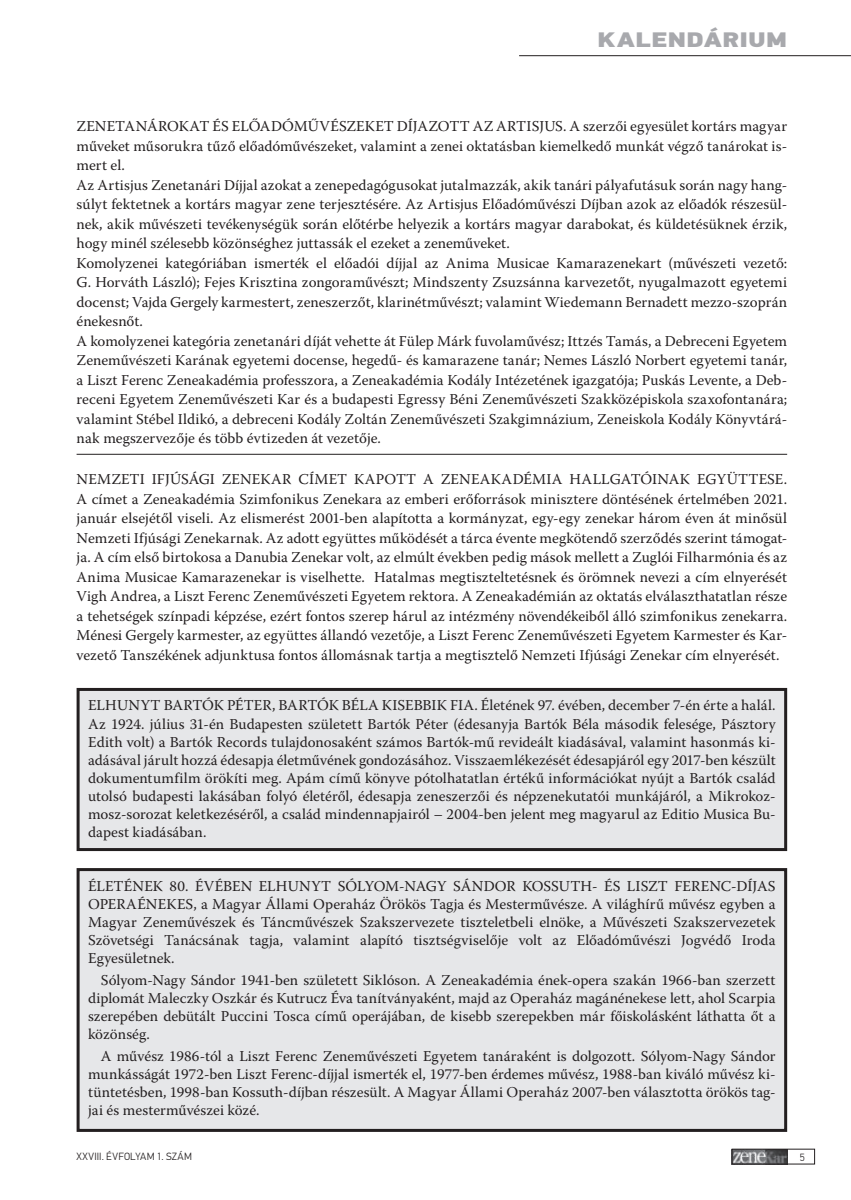
<style>
.page{position:relative;width:851px;height:1200px;background:#fff}
.page>*{position:absolute;margin:0;border:0;box-sizing:border-box;transform-origin:0 0}
.t1{font:900 21px "Din Text Pro";letter-spacing:.01em;color:#a8a9ad;scale:1.2 1}
.t2{font:15px/19.5px "Warnock Pro";letter-spacing:.005em;color:#231f20;text-align:justify}
.t3{font:300 10.5px "Din Text Pro";letter-spacing:.055em;color:#231f20}
</style>
<div class="page">
<hr style="left:519px;top:55px;width:331px;height:1px;background:#231f20">
<img style="left:733px;top:1150px;width:54px;height:11px">
<div style="left:731px;top:1148px;width:83px;height:15px;border:1px solid #231f20"></div>
<hr style="left:77px;top:454px;width:710px;height:1px;background:#231f20">
<div style="left:78px;top:689px;width:707px;height:160px;background:#e6e7e9"></div>
<div style="left:77px;top:687px;width:710px;height:163px;border:3px solid #231f20"></div>
<div style="left:78px;top:869px;width:707px;height:261px;background:#e6e7e9"></div>
<div style="left:77px;top:867px;width:710px;height:264px;border:3px solid #231f20"></div>
<h1 class="t1" style="left:597px;top:26px;width:159px">KALENDÁRIUM</h1>
<p class="t2" style="left:77px;top:116px;width:712px;text-align:left">ZENETANÁROKAT ÉS ELŐADÓMŰVÉSZEKET DÍJAZOTT AZ ARTISJUS. A szerzői egyesület kortárs magyar műveket műsorukra tűző előadóművészeket, valamint a zenei oktatásban kiemelkedő munkát végző tanárokat is&shy;mert el.<br>Az Artisjus Zenetanári Díjjal azokat a zenepedagógusokat jutalmazzák, akik tanári pályafutásuk során nagy hang&shy;súlyt fektetnek a kortárs magyar zene terjesztésére. Az Artisjus Előadóművészi Díjban azok az előadók részesül&shy;nek, akik művészeti tevékenységük során előtérbe helyezik a kortárs magyar darabokat, és küldetésüknek érzik, hogy minél szélesebb közönséghez juttassák el ezeket a zeneműveket.<br>Komolyzenei kategóriában ismerték el előadói díjjal az Anima Musicae Kamarazenekart (művészeti vezető:<br>G. Horváth László); Fejes Krisztina zongoraművészt; Mindszenty Zsuzsánna karvezetőt, nyugalmazott egyetemi docenst; Vajda Gergely karmestert, zeneszerzőt, klarinétművészt; valamint Wiedemann Bernadett mezzo-szoprán énekesnőt.<br>A komolyzenei kategória zenetanári díját vehette át Fülep Márk fuvolaművész; Ittzés Tamás, a Debreceni Egyetem Zeneművészeti Karának egyetemi docense, hegedű- és kamarazene tanár; Nemes László Norbert egyetemi tanár, a Liszt Ferenc Zeneakadémia professzora, a Zeneakadémia Kodály Intézetének igazgatója; Puskás Levente, a Deb&shy;receni Egyetem Zeneművészeti Kar és a budapesti Egressy Béni Zeneművészeti Szakközépiskola szaxofontanára; valamint Stébel Ildikó, a debreceni Kodály Zoltán Zeneművészeti Szakgimnázium, Zeneiskola Kodály Könyvtárá&shy;nak megszervezője és több évtizeden át vezetője.</p>
<p class="t2" style="left:77px;top:469px;width:712px">NEMZETI IFJÚSÁGI ZENEKAR CÍMET KAPOTT A ZENEAKADÉMIA HALLGATÓINAK EGYÜTTESE.<br>A címet a Zeneakadémia Szimfonikus Zenekara az emberi erőforrások minisztere döntésének értelmében 2021. január elsejétől viseli. Az elismerést 2001-ben alapította a kormányzat, egy-egy zenekar három éven át minősül Nemzeti Ifjúsági Zenekarnak. Az adott együttes működését a tárca évente megkötendő szerződés szerint támogat&shy;ja. A cím első birtokosa a Danubia Zenekar volt, az elmúlt években pedig mások mellett a Zuglói Filharmónia és az Anima Musicae Kamarazenekar is viselhette. Hatalmas megtiszteltetésnek és örömnek nevezi a cím elnyerését Vigh Andrea, a Liszt Ferenc Zeneművészeti Egyetem rektora. A Zeneakadémián az oktatás elválaszthatatlan része a tehetségek színpadi képzése, ezért fontos szerep hárul az intézmény növendékeiből álló szimfonikus zenekarra.<br>Ménesi Gergely karmester, az együttes állandó vezetője, a Liszt Ferenc Zeneművészeti Egyetem Karmester és Kar&shy;vezető Tanszékének adjunktusa fontos állomásnak tartja a megtisztelő Nemzeti Ifjúsági Zenekar cím elnyerését.</p>
<p class="t2" style="left:88px;top:696px;width:689px;line-height:18px">ELHUNYT BARTÓK PÉTER, BARTÓK BÉLA KISEBBIK FIA. Életének 97. évében, december 7-én érte a halál.<br>Az 1924. július 31-én Budapesten született Bartók Péter (édesanyja Bartók Béla második felesége, Pásztory Edith volt) a Bartók Records tulajdonosaként számos Bartók-mű revideált kiadásával, valamint hasonmás ki&shy;adásával járult hozzá édesapja életművének gondozásához. Visszaemlékezését édesapjáról egy 2017-ben készült dokumentumfilm örökíti meg. Apám című könyve pótolhatatlan értékű információkat nyújt a Bartók család utolsó budapesti lakásában folyó életéről, édesapja zeneszerzői és népzenekutatói munkájáról, a Mikrokoz&shy;mosz-sorozat keletkezéséről, a család mindennapjairól – 2004-ben jelent meg magyarul az Editio Musica Bu&shy;dapest kiadásában.</p>
<p class="t2" style="left:88px;top:876px;width:689px;line-height:18px">ÉLETÉNEK 80. ÉVÉBEN ELHUNYT SÓLYOM-NAGY SÁNDOR KOSSUTH- ÉS LISZT FERENC-DÍJAS OPERAÉNEKES, a Magyar Állami Operaház Örökös Tagja és Mesterművésze. A világhírű művész egyben a Magyar Zeneművészek és Táncművészek Szakszervezete tiszteletbeli elnöke, a Művészeti Szakszervezetek Szövetségi Tanácsának tagja, valamint alapító tisztségviselője volt az Előadóművészi Jogvédő Iroda Egyesületnek.</p>
<p class="t2" style="left:88px;top:970px;width:689px;line-height:18px;text-indent:13px">Sólyom-Nagy Sándor 1941-ben született Siklóson. A Zeneakadémia ének-opera szakán 1966-ban szerzett diplomát Maleczky Oszkár és Kutrucz Éva tanítványaként, majd az Operaház magánénekese lett, ahol Scarpia szerepében debütált Puccini Tosca című operájában, de kisebb szerepekben már főiskolásként láthatta őt a közönség.</p>
<p class="t2" style="left:88px;top:1046px;width:689px;line-height:18px;text-indent:13px">A művész 1986-tól a Liszt Ferenc Zeneművészeti Egyetem tanáraként is dolgozott. Sólyom-Nagy Sándor munkásságát 1972-ben Liszt Ferenc-díjjal ismerték el, 1977-ben érdemes művész, 1988-ban kiváló művész ki&shy;tüntetésben, 1998-ban Kossuth-díjban részesült. A Magyar Állami Operaház 2007-ben választotta örökös tag&shy;jai és mesterművészei közé.</p>
<p class="t3" style="left:77px;top:1149px;width:117px">XXVIII. ÉVFOLYAM 1. SZÁM</p>
<p class="t3" style="left:799px;top:1150px;width:7px">5</p>
</div>
